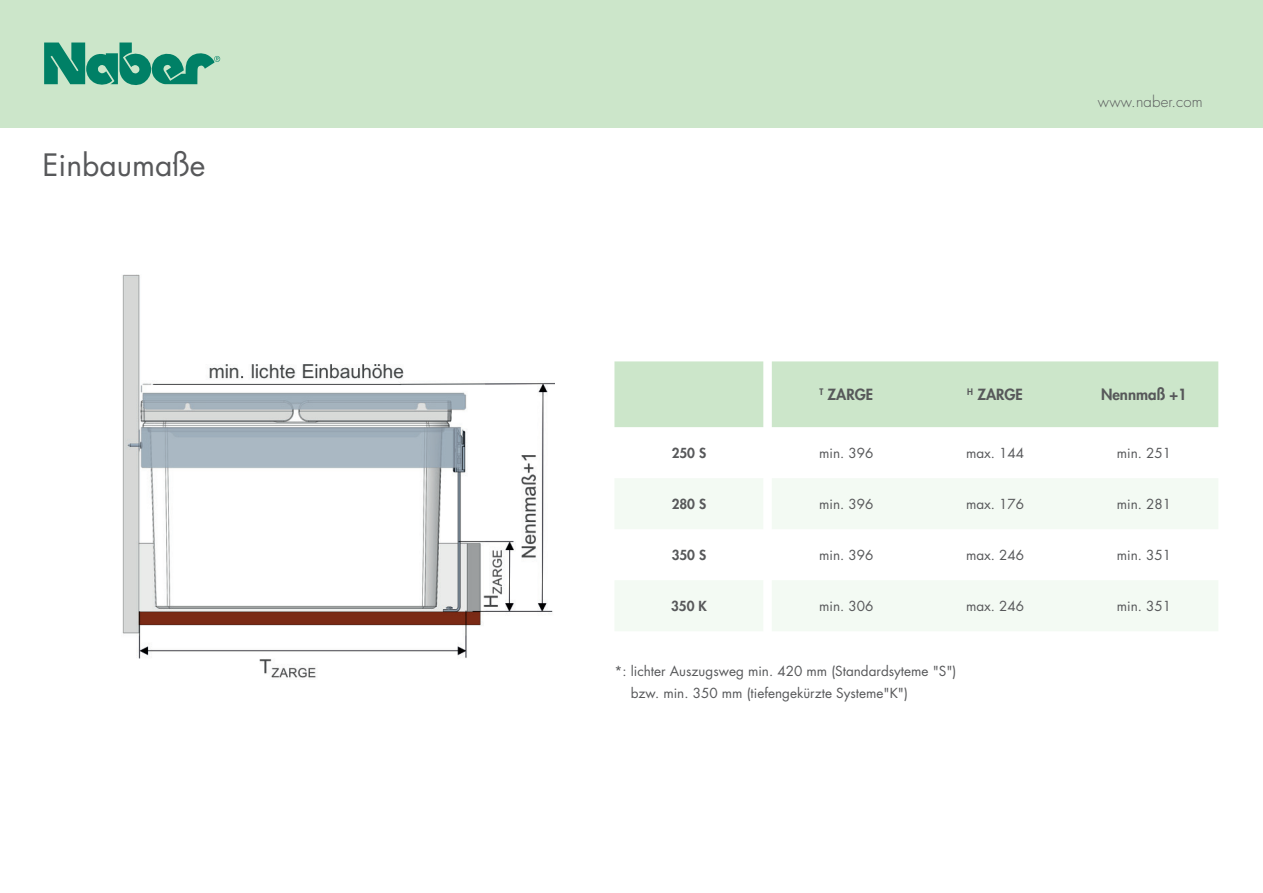
<style>
.page{position:relative;width:1263px;height:893px;background:#fff}
.page>*{position:absolute;margin:0;border:0;box-sizing:border-box;transform-origin:0 0}
.t1{font:30px "Futura Std";color:#57585a}
.t2{font:800 15px "Futura Std";color:#57585a}
.t3{font:300 15px "Futura Std";letter-spacing:.01em;color:#57585a}
.t4{font:13.5px/22.5px "Futura Std";color:#57585a}
.t5{font:800 13.5px "Futura Std";color:#57585a}
</style>
<div class="page">
<div style="left:0;top:0;width:1263px;height:128px;background:#cce6ca"></div>
<svg style="left:44px;top:43px;width:176px;height:42px"></svg>
<img style="left:122px;top:275px;width:433px;height:403px">
<div style="left:614px;top:361px;width:604px;height:66px;background:#cce6ca"></div>
<svg style="left:615px;top:479px;width:603px;height:152px;fill:#f3faf3"></svg>
<h1 class="t1" style="left:43px;top:146px;width:164px">Einbaumaße</h1>
<p class="t3" style="left:1098px;top:93px;width:106px">www.naber.com</p>
<p class="t2" style="left:819px;top:385px;width:55px"><sup>T</sup> ZARGE</p>
<p class="t2" style="left:967px;top:385px;width:57px"><sup>H</sup> ZARGE</p>
<p class="t2" style="left:1101px;top:385px;width:87px">Nennmaß +1</p>
<p class="t5" style="left:672px;top:445px;width:36px">250 S</p>
<p class="t4" style="left:819px;top:442px;width:56px">min. 396</p>
<p class="t4" style="left:966px;top:442px;width:60px">max. 144</p>
<p class="t4" style="left:1117px;top:442px;width:56px">min. 251</p>
<p class="t5" style="left:672px;top:496px;width:36px">280 S</p>
<p class="t4" style="left:819px;top:493px;width:56px">min. 396</p>
<p class="t4" style="left:966px;top:493px;width:60px">max. 176</p>
<p class="t4" style="left:1117px;top:493px;width:56px">min. 281</p>
<p class="t5" style="left:672px;top:547px;width:36px">350 S</p>
<p class="t4" style="left:819px;top:544px;width:56px">min. 396</p>
<p class="t4" style="left:966px;top:544px;width:60px">max. 246</p>
<p class="t4" style="left:1117px;top:544px;width:56px">min. 351</p>
<p class="t5" style="left:671px;top:598px;width:37px">350 K</p>
<p class="t4" style="left:819px;top:595px;width:56px">min. 306</p>
<p class="t4" style="left:966px;top:595px;width:60px">max. 246</p>
<p class="t4" style="left:1117px;top:595px;width:56px">min. 351</p>
<p class="t4" style="left:631px;top:659px;width:327px;text-indent:-16px">*: lichter Auszugsweg min. 420 mm (Standardsyteme "S") bzw. min. 350 mm (tiefengekürzte Systeme"K")</p>
</div>
